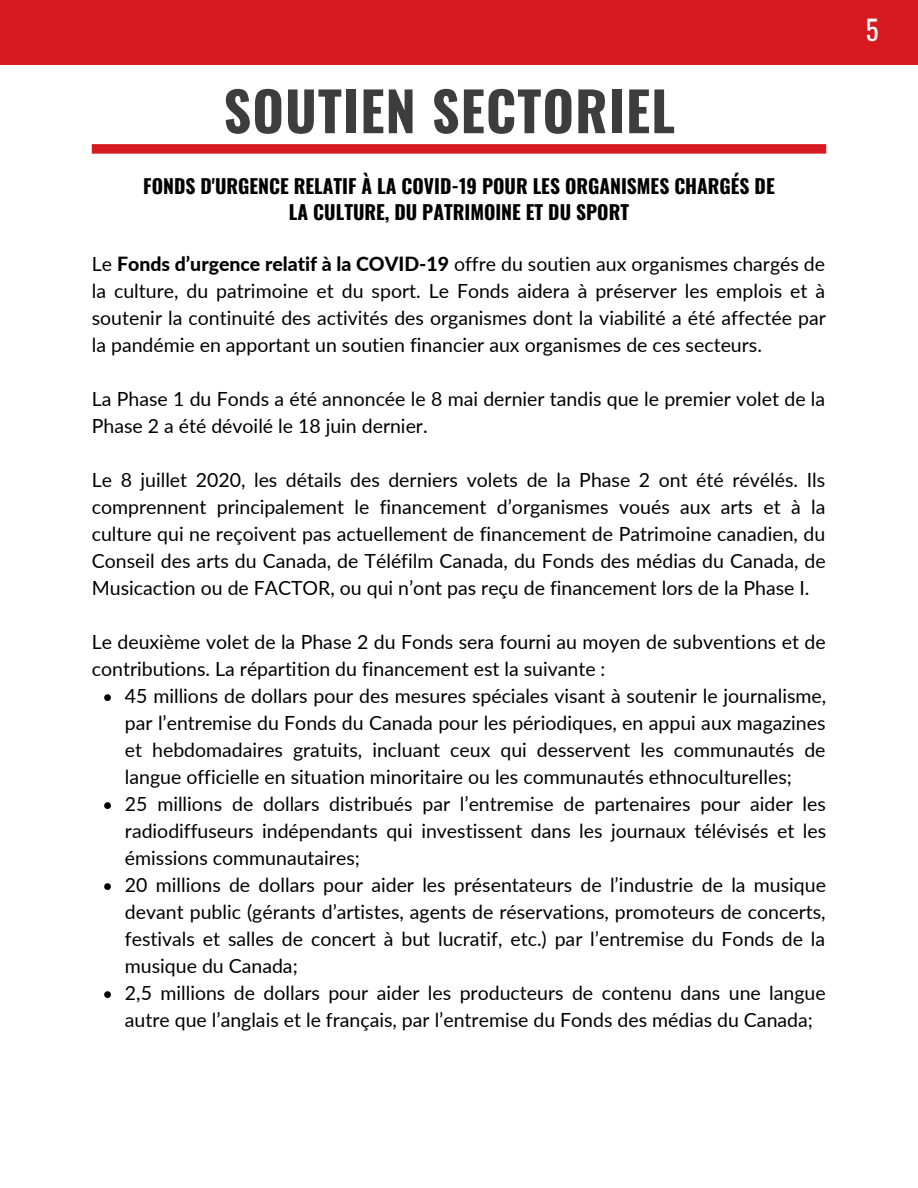
<style>
.page{position:relative;width:918px;height:1188px;background:#fff}
.page>*{position:absolute;margin:0;border:0;box-sizing:border-box;transform-origin:0 0}
.t1{font:700 54px "Oswald";letter-spacing:.02em;color:#3d3d3d}
.t2{font:27px "Oswald";color:#fff}
.t3{font:19.5px/27px "Lato";color:#000}
.t4{font:700 19.5px/26.1px "Oswald";color:#000;text-align:center}
.s1{font-weight:800}
</style>
<div class="page">
<div style="left:0;top:0;width:918px;height:64px;background:#d71920"></div>
<svg style="left:92px;top:144px;width:734px;height:10px;background:#d8242a"></svg>
<svg style="left:104px;top:694px;width:7px;height:7px"></svg>
<svg style="left:104px;top:802px;width:7px;height:7px"></svg>
<svg style="left:104px;top:883px;width:7px;height:7px"></svg>
<svg style="left:104px;top:991px;width:7px;height:7px"></svg>
<h1 class="t1" style="left:224px;top:69px;width:453px">SOUTIEN SECTORIEL</h1>
<p class="t4" style="left:143px;top:172px;width:633px">FONDS D'URGENCE RELATIF À LA COVID-19 POUR LES ORGANISMES CHARGÉS DE<br>LA CULTURE, DU PATRIMOINE ET DU SPORT</p>
<p class="t3" style="left:92px;top:250px;width:736px;text-align:justify">Le <span class="s1">Fonds d’urgence relatif à la COVID-19</span> offre du soutien aux organismes chargés de la culture, du patrimoine et du sport. Le Fonds aidera à préserver les emplois et à soutenir la continuité des activités des organismes dont la viabilité a été affectée par la pandémie en apportant un soutien financier aux organismes de ces secteurs.</p>
<p class="t3" style="left:92px;top:385px;width:735px">La Phase 1 du Fonds a été annoncée le 8 mai dernier tandis que le premier volet de la<br>Phase 2 a été dévoilé le 18 juin dernier.</p>
<p class="t3" style="left:92px;top:466px;width:736px;text-align:justify">Le 8 juillet 2020, les détails des derniers volets de la Phase 2 ont été révélés. Ils comprennent principalement le financement d’organismes voués aux arts et à la culture qui ne reçoivent pas actuellement de financement de Patrimoine canadien, du Conseil des arts du Canada, de Téléfilm Canada, du Fonds des médias du Canada, de Musicaction ou de FACTOR, ou qui n’ont pas reçu de financement lors de la Phase I.</p>
<p class="t3" style="left:92px;top:628px;width:735px">Le deuxième volet de la Phase 2 du Fonds sera fourni au moyen de subventions et de contributions. La répartition du financement est la suivante :</p>
<p class="t3" style="left:125px;top:682px;width:703px">45 millions de dollars pour des mesures spéciales visant à soutenir le journalisme, par l’entremise du Fonds du Canada pour les périodiques, en appui aux magazines et hebdomadaires gratuits, incluant ceux qui desservent les communautés de langue officielle en situation minoritaire ou les communautés ethnoculturelles;<br>25 millions de dollars distribués par l’entremise de partenaires pour aider les radiodiffuseurs indépendants qui investissent dans les journaux télévisés et les émissions communautaires;<br>20 millions de dollars pour aider les présentateurs de l’industrie de la musique devant public (gérants d’artistes, agents de réservations, promoteurs de concerts, festivals et salles de concert à but lucratif, etc.) par l’entremise du Fonds de la musique du Canada;<br>2,5 millions de dollars pour aider les producteurs de contenu dans une langue autre que l’anglais et le français, par l’entremise du Fonds des médias du Canada;</p>
<h2 class="t2" style="left:866px;top:9px;width:14px">5</h2>
</div>
